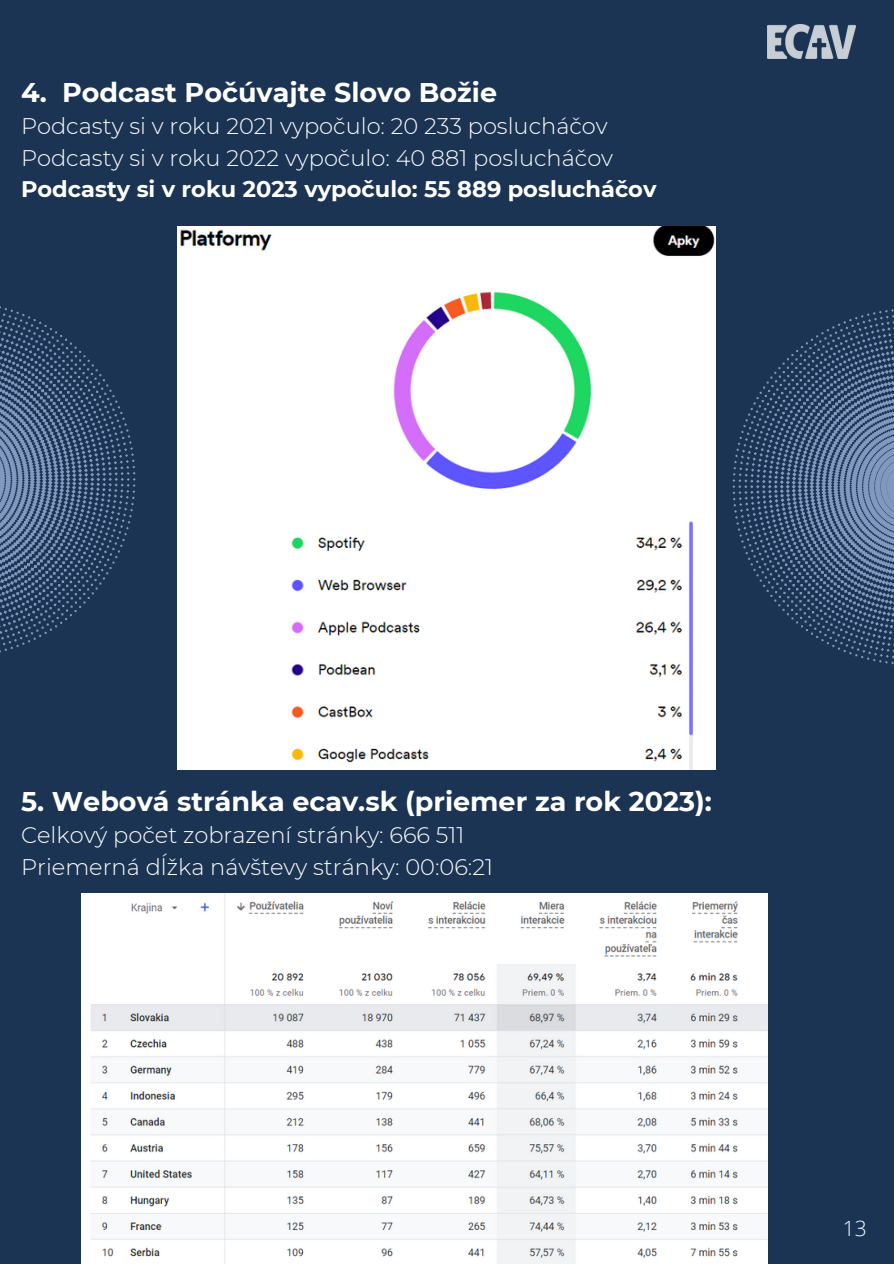
<style>
.page{position:relative;width:894px;height:1264px;background:#fff}
.page>*{position:absolute;margin:0;border:0;box-sizing:border-box;transform-origin:0 0}
.t1{font:700 27px "Montserrat";color:#fff}
.t2{font:300 22.5px/31.5px "Montserrat";color:#fff}
.t3{font:700 22.5px "Montserrat";color:#fff}
.t4{font:300 21px "Open Sans";color:#fff}
</style>
<div class="page">
<div style="left:0;top:0;width:893px;height:1263px;background:#1b3453"></div>
<div style="left:177px;top:226px;width:538px;height:544px;background:#fff"></div>
<img style="left:767px;top:24px;width:87px;height:35px">
<img style="left:82px;top:893px;width:685px;height:370px">
<svg style="left:732px;top:309px;width:161px;height:356px"></svg>
<svg style="left:0;top:306px;width:135px;height:347px"></svg>
<p class="t1" style="left:21px;top:75px;width:477px">4. Podcast Počúvajte Slovo Božie</p>
<p class="t2" style="left:21px;top:110px;width:588px">Podcasty si v roku 2021 vypočulo: 20 233 poslucháčov</p>
<p class="t2" style="left:21px;top:142px;width:593px">Podcasty si v roku 2022 vypočulo: 40 881 poslucháčov</p>
<p class="t3" style="left:21px;top:175px;width:636px">Podcasty si v roku 2023 vypočulo: 55 889 poslucháčov</p>
<p class="t1" style="left:21px;top:784px;width:692px">5. Webová stránka ecav.sk (priemer za rok 2023):</p>
<p class="t2" style="left:21px;top:819px;width:473px">Celkový počet zobrazení stránky: 666 511<br>Priemerná dĺžka návštevy stránky: 00:06:21</p>
<p class="t4" style="left:842px;top:1213px;width:25px">13</p>
</div>
